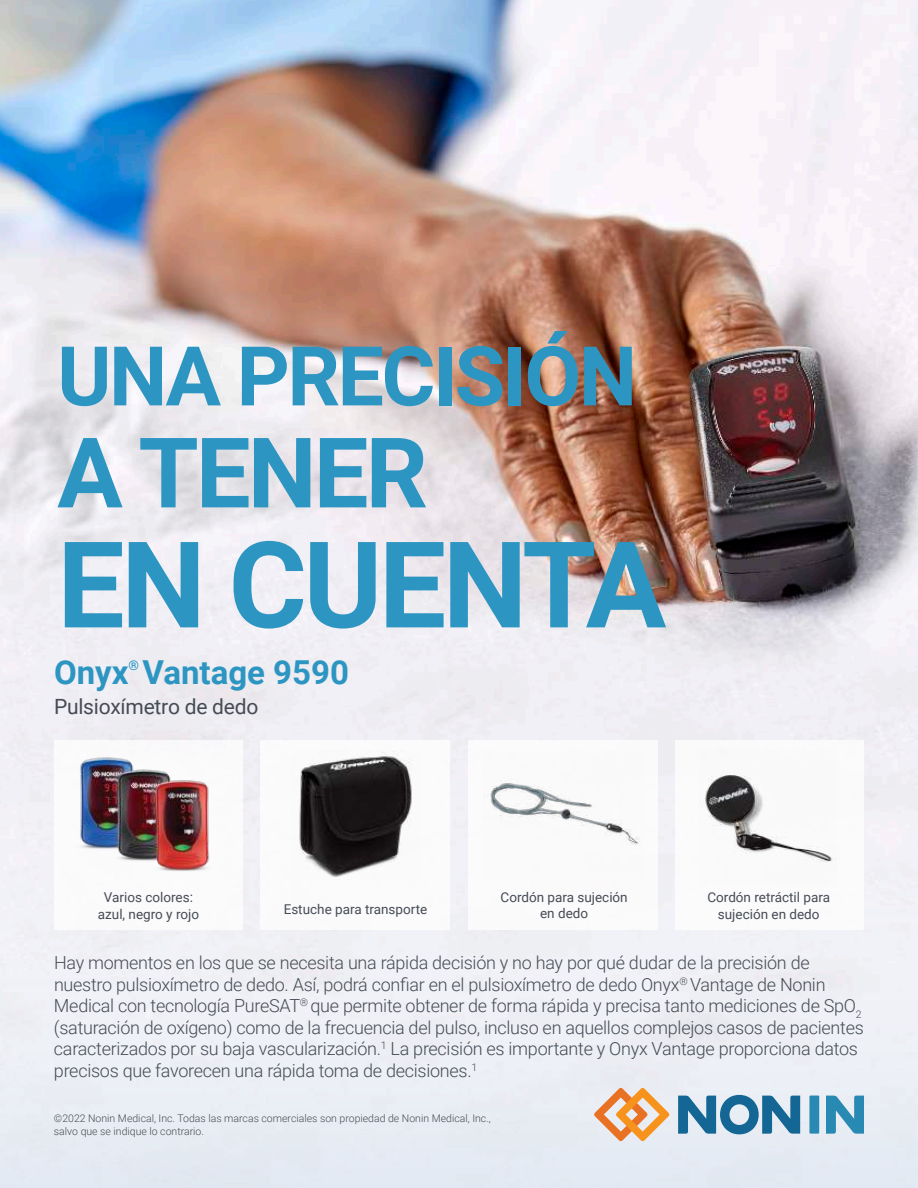
<style>
.page{position:relative;width:918px;height:1188px;background:#fff}
.page>*{position:absolute;margin:0;border:0;box-sizing:border-box;transform-origin:0 0}
.t1{font:700 120px "Roboto";letter-spacing:-.03em;color:#2d95c2}
.t2{font:700 97.5px "Roboto";letter-spacing:-.03em;color:#2d95c2}
.t3{font:700 82.5px "Roboto";letter-spacing:-.03em;color:#2d95c2}
.t4{font:700 33px "Roboto";color:#2d95c2}
.t5{font:21px "Roboto";letter-spacing:-.01em;color:#464b54}
.t6{font:300 18px/21.6px "Roboto";letter-spacing:-.015em;color:#464b54}
.t7{font:13.5px/16.2px "Roboto";color:#464b54;text-align:center}
.t8{font:700 13.5px "Roboto";color:#2d95c2}
.t9{font:300 10.5px/12.6px "Roboto";color:#464b54}
</style>
<div class="page">
<img style="left:0;top:0;width:918px;height:714px">
<div style="left:0;top:714px;width:918px;height:474px;background:#eeeff5"></div>
<div style="left:54px;top:740px;width:189px;height:189px;background:#fff"></div>
<div style="left:261px;top:740px;width:189px;height:189px;background:#fff"></div>
<div style="left:468px;top:740px;width:189px;height:189px;background:#fff"></div>
<div style="left:675px;top:740px;width:189px;height:189px;background:#fff"></div>
<img style="left:484px;top:777px;width:155px;height:69px">
<img style="left:79px;top:757px;width:131px;height:114px">
<svg style="left:826px;top:1096px;width:38px;height:38px"></svg>
<svg style="left:678px;top:1095px;width:122px;height:39px"></svg>
<div style="left:809px;top:1096px;width:10px;height:38px;background:#2889b2"></div>
<svg style="left:594px;top:1088px;width:76px;height:53px"></svg>
<img style="left:299px;top:751px;width:113px;height:127px">
<img style="left:701px;top:775px;width:135px;height:87px">
<h3 class="t3" style="left:57px;top:344px;width:581px">UNA PRECISIÓN</h3>
<h2 class="t2" style="left:57px;top:434px;width:372px">A TENER</h2>
<h1 class="t1" style="left:57px;top:537px;width:611px">EN CUENTA</h1>
<h3 class="t4" style="left:54px;top:659px;width:297px">Onyx Vantage 9590</h3>
<p class="t8" style="left:129px;top:660px;width:12px">®</p>
<p class="t5" style="left:54px;top:699px;width:206px">Pulsioxímetro de dedo</p>
<p class="t7" style="left:98px;top:891px;width:103px">Varios colores: azul, negro y rojo</p>
<p class="t7" style="left:501px;top:890px;width:129px">Cordón para sujeción en dedo</p>
<p class="t7" style="left:707px;top:891px;width:124px">Cordón retráctil para sujeción en dedo</p>
<p class="t7" style="left:284px;top:902px;width:145px">Estuche para transporte</p>
<p class="t6" style="left:54px;top:953px;width:811px">Hay momentos en los que se necesita una rápida decisión y no hay por qué dudar de la precisión de nuestro pulsioxímetro de dedo. Así, podrá confiar en el pulsioxímetro de dedo Onyx<sup>®</sup> Vantage de Nonin Medical con tecnología PureSAT<sup>®</sup> que permite obtener de forma rápida y precisa tanto mediciones de SpO<sub>2 </sub>(saturación de oxígeno) como de la frecuencia del pulso, incluso en aquellos complejos casos de pacientes caracterizados por su baja vascularización.<sup>1</sup> La precisión es importante y Onyx Vantage proporciona datos precisos que favorecen una rápida toma de decisiones.<sup>1</sup></p>
<p class="t9" style="left:54px;top:1113px;width:438px">©2022 Nonin Medical, Inc. Todas las marcas comerciales son propiedad de Nonin Medical, Inc., salvo que se indique lo contrario.</p>
</div>
